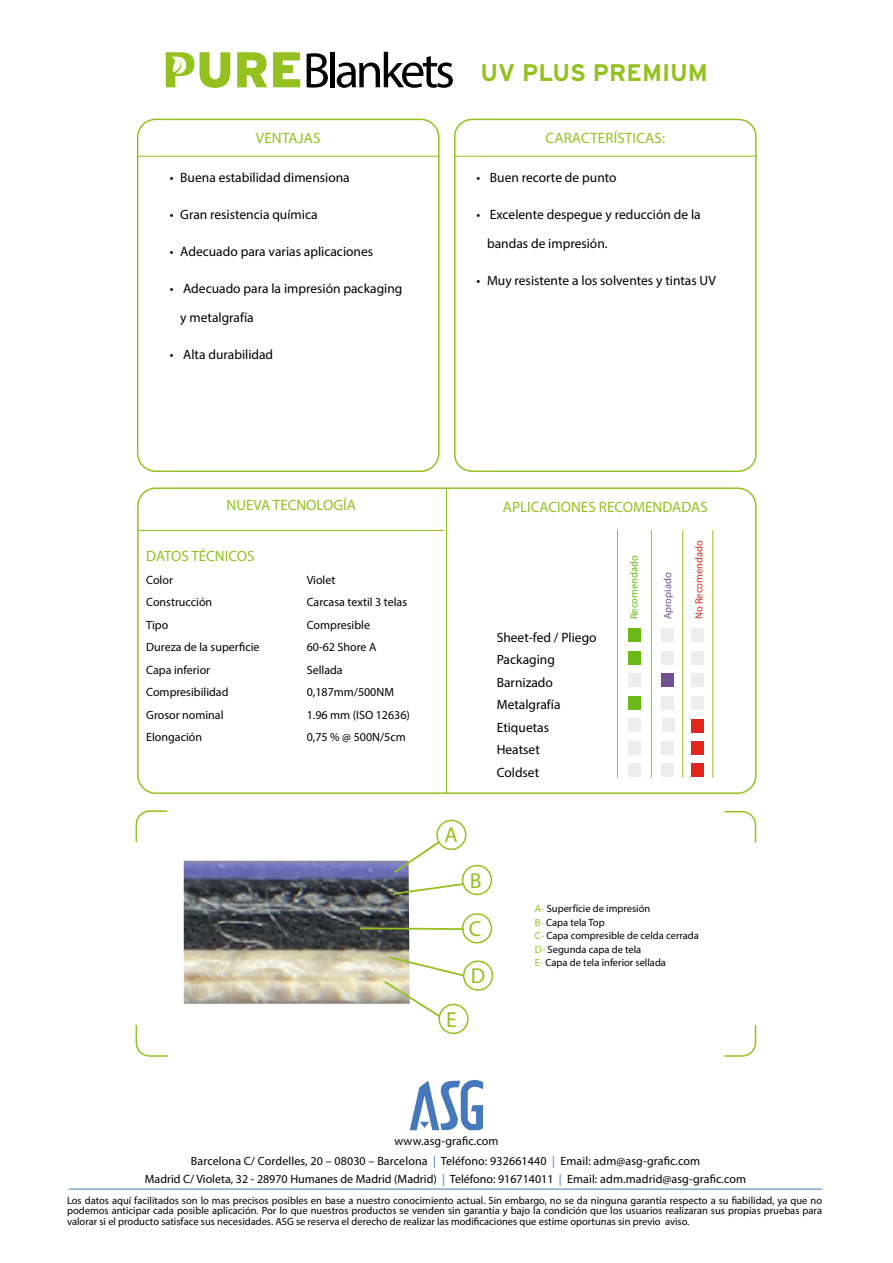
<style>
.page{position:relative;width:893px;height:1263px;background:#fff}
.page>*{position:absolute;margin:0;border:0;box-sizing:border-box;transform-origin:0 0}
.t1{font:50.1px "Myriad Pro";letter-spacing:-.07em;color:#000}
.t2{font:700 24px "Interstate";color:#94c11f}
.t3{font:21.75px "Myriad Pro";color:#94c11f}
.t4{font:15px "Myriad Pro";color:#94c11f}
.t5{font:13.5px/22.5px "Myriad Pro";color:#000}
.t6{font:12px/18px "Myriad Pro";color:#000;text-align:center}
.t7{font:10.5px/13.5px "Myriad Pro";color:#000;text-align:justify}
.t8{font:10.5px "Myriad Pro";color:#e1261d}
.t9{font:10.5px "Myriad Pro";color:#6bb817}
.t10{font:10.5px "Myriad Pro";color:#715192}
.s1{color:#94c11f}
.s2{color:#4579bc}
</style>
<div class="page">
<img style="left:184px;top:861px;width:226px;height:143px">
<hr style="left:455px;top:156px;width:301px;height:1px;background:#94c11f">
<div style="left:454px;top:119px;width:303px;height:353px;border:2px solid #94c11f;border-radius:17px"></div>
<hr style="left:138px;top:156px;width:301px;height:1px;background:#94c11f">
<div style="left:137px;top:119px;width:303px;height:353px;border:2px solid #94c11f;border-radius:18px"></div>
<div style="left:436px;top:820px;width:30px;height:30px;border:2px solid #94c11f;border-radius:50%"></div>
<div style="left:462px;top:865px;width:30px;height:30px;border:2px solid #94c11f;border-radius:50%"></div>
<div style="left:463px;top:960px;width:30px;height:31px;border:2px solid #94c11f;border-radius:50%"></div>
<div style="left:137px;top:487px;width:620px;height:307px;border:2px solid #94c11f;border-radius:18px"></div>
<hr style="left:69px;top:1189px;width:753px;height:1px;background:#4579bc">
<hr style="left:138px;top:530px;width:306px;height:1px;background:#94c11f">
<svg style="left:410px;top:1079px;width:73px;height:51px"></svg>
<svg style="left:135px;top:810px;width:33px;height:33px"></svg>
<svg style="left:135px;top:1025px;width:33px;height:32px"></svg>
<svg style="left:724px;top:810px;width:33px;height:33px"></svg>
<svg style="left:724px;top:1025px;width:33px;height:32px"></svg>
<hr style="left:446px;top:489px;width:1px;height:305px;background:#94c11f">
<svg style="left:166px;top:52px;width:28px;height:35px"></svg>
<svg style="left:200px;top:52px;width:30px;height:36px"></svg>
<svg style="left:237px;top:52px;width:30px;height:35px"></svg>
<svg style="left:273px;top:52px;width:27px;height:35px"></svg>
<div style="left:628px;top:628px;width:13px;height:13px;background:#6bb817"></div>
<div style="left:661px;top:628px;width:12px;height:13px;background:#ededed"></div>
<div style="left:691px;top:628px;width:13px;height:13px;background:#ededed"></div>
<div style="left:628px;top:651px;width:13px;height:13px;background:#6bb817"></div>
<div style="left:661px;top:651px;width:12px;height:13px;background:#ededed"></div>
<div style="left:691px;top:651px;width:13px;height:13px;background:#ededed"></div>
<div style="left:628px;top:696px;width:13px;height:13px;background:#6bb817"></div>
<div style="left:661px;top:696px;width:12px;height:13px;background:#ededed"></div>
<div style="left:691px;top:696px;width:13px;height:13px;background:#ededed"></div>
<div style="left:628px;top:674px;width:13px;height:13px;background:#ededed"></div>
<div style="left:628px;top:719px;width:13px;height:13px;background:#ededed"></div>
<div style="left:662px;top:719px;width:13px;height:13px;background:#ededed"></div>
<div style="left:628px;top:741px;width:13px;height:13px;background:#ededed"></div>
<div style="left:661px;top:741px;width:12px;height:13px;background:#ededed"></div>
<div style="left:628px;top:764px;width:13px;height:13px;background:#ededed"></div>
<div style="left:661px;top:764px;width:12px;height:13px;background:#ededed"></div>
<div style="left:691px;top:764px;width:13px;height:13px;background:#e1261d"></div>
<hr style="left:617px;top:530px;width:1px;height:248px;background:#94c11f">
<hr style="left:651px;top:530px;width:1px;height:248px;background:#94c11f">
<hr style="left:682px;top:530px;width:1px;height:248px;background:#94c11f">
<hr style="left:712px;top:530px;width:1px;height:248px;background:#94c11f">
<div style="left:462px;top:913px;width:30px;height:30px;border:2px solid #94c11f;border-radius:50%"></div>
<svg style="left:392px;top:839px;width:50px;height:36px"></svg>
<svg style="left:391px;top:882px;width:75px;height:14px"></svg>
<svg style="left:358px;top:926px;width:107px;height:5px"></svg>
<svg style="left:382px;top:955px;width:84px;height:73px"></svg>
<div style="left:439px;top:1004px;width:29px;height:29px;background:#fff;border-radius:50%"></div>
<div style="left:438px;top:1004px;width:31px;height:30px;border:2px solid #94c11f;border-radius:50%"></div>
<div style="left:661px;top:674px;width:12px;height:13px;background:#715192"></div>
<div style="left:691px;top:674px;width:13px;height:13px;background:#ededed"></div>
<div style="left:691px;top:741px;width:13px;height:13px;background:#e1261d"></div>
<div style="left:691px;top:719px;width:13px;height:13px;background:#e1261d"></div>
<h1 class="t1" style="left:303px;top:40px;width:154px">Blankets</h1>
<h2 class="t2" style="left:480px;top:60px;width:229px">UV PLUS PREMIUM</h2>
<h3 class="t4" style="left:256px;top:129px;width:66px">VENTAJAS</h3>
<h3 class="t4" style="left:545px;top:129px;width:121px">CARACTERÍSTICAS:</h3>
<p class="t5" style="left:170px;top:166px;width:181px">• Buena estabilidad dimensiona</p>
<p class="t5" style="left:170px;top:203px;width:149px">• Gran resistencia química</p>
<p class="t5" style="left:170px;top:240px;width:205px">• Adecuado para varias aplicaciones</p>
<p class="t5" style="left:180px;top:274px;width:224px;line-height:28.5px;text-indent:-11px">• Adecuado para la impresión packaging y metalgrafía</p>
<p class="t5" style="left:170px;top:343px;width:105px">• Alta durabilidad</p>
<p class="t5" style="left:477px;top:166px;width:142px">• Buen recorte de punto</p>
<p class="t5" style="left:487px;top:200px;width:215px;line-height:28.5px;text-indent:-11px">• Excelente despegue y reducción de la bandas de impresión.</p>
<p class="t5" style="left:477px;top:269px;width:241px">• Muy resistente a los solventes y tintas UV</p>
<h3 class="t4" style="left:227px;top:496px;width:131px">NUEVA TECNOLOGÍA</h3>
<h3 class="t4" style="left:503px;top:498px;width:206px">APLICACIONES RECOMENDADAS</h3>
<h3 class="t4" style="left:146px;top:547px;width:110px">DATOS TÉCNICOS</h3>
<p class="t6" style="left:146px;top:570px;width:28px">Color</p>
<p class="t6" style="left:307px;top:570px;width:30px">Violet</p>
<p class="t6" style="left:146px;top:593px;width:68px">Construcción</p>
<p class="t6" style="left:307px;top:593px;width:102px">Carcasa textil 3 telas</p>
<p class="t6" style="left:146px;top:615px;width:24px">Tipo</p>
<p class="t6" style="left:307px;top:615px;width:65px">Compresible</p>
<p class="t6" style="left:146px;top:638px;width:115px">Dureza de la superficie</p>
<p class="t6" style="left:307px;top:638px;width:71px">60-62 Shore A</p>
<p class="t6" style="left:146px;top:660px;width:65px">Capa inferior</p>
<p class="t6" style="left:307px;top:660px;width:37px">Sellada</p>
<p class="t6" style="left:146px;top:683px;width:84px">Compresibilidad</p>
<p class="t6" style="left:307px;top:683px;width:89px">0,187mm/500NM</p>
<p class="t6" style="left:146px;top:705px;width:79px">Grosor nominal</p>
<p class="t6" style="left:307px;top:705px;width:105px">1.96 mm (ISO 12636)</p>
<p class="t6" style="left:146px;top:728px;width:57px">Elongación</p>
<p class="t6" style="left:307px;top:728px;width:100px">0,75 % @ 500N/5cm</p>
<p class="t8" style="left:692px;top:619px;width:80px;rotate:-90deg">No Recomendado</p>
<p class="t9" style="left:628px;top:619px;width:65px;rotate:-90deg">Recomendado</p>
<p class="t10" style="left:661px;top:619px;width:48px;rotate:-90deg">Apropiado</p>
<p class="t5" style="left:497px;top:625px;width:101px">Sheet-fed / Pliego<br>Packaging<br>Barnizado<br>Metalgrafía<br>Etiquetas<br>Heatset<br>Coldset</p>
<h3 class="t3" style="left:444px;top:821px;width:15px">A</h3>
<h3 class="t3" style="left:470px;top:867px;width:13px">B</h3>
<h3 class="t3" style="left:446px;top:1006px;width:12px">E</h3>
<h3 class="t3" style="left:469px;top:915px;width:14px">C</h3>
<h3 class="t3" style="left:471px;top:963px;width:16px">D</h3>
<p class="t7" style="left:535px;top:902px;width:165px;text-align:left"><span class="s1">A-</span> Superfície de impresión<br><span class="s1">B-</span> Capa tela Top<br><span class="s1">C-</span> Capa compresible de celda cerrada<br><span class="s1">D-</span> Segunda capa de tela<br><span class="s1">E-</span> Capa de tela inferior sellada</p>
<p class="t6" style="left:394px;top:1132px;width:106px">www.asg-grafic.com</p>
<p class="t6" style="left:145px;top:1151px;width:603px">Barcelona C/ Cordelles, 20 – 08030 – Barcelona <span class="s2">|</span> Teléfono: 932661440 <span class="s2">|</span> Email: adm@asg-grafic.com<br>Madrid C/ Violeta, 32 - 28970 Humanes de Madrid (Madrid) <span class="s2">|</span> Teléfono: 916714011 <span class="s2">|</span> Email: adm.madrid@asg-grafic.com</p>
<p class="t7" style="left:67px;top:1194px;width:757px;line-height:10.5px">Los datos aquí facilitados son lo mas precisos posibles en base a nuestro conocimiento actual. Sin embargo, no se da ninguna garantía respecto a su fiabilidad, ya que no podemos anticipar cada posible aplicación. Por lo que nuestros productos se venden sin garantía y bajo la condición que los usuarios realizaran sus propias pruebas para valorar si el producto satisface sus necesidades. ASG se reserva el derecho de realizar las modificaciones que estime oportunas sin previo aviso.</p>
</div>
